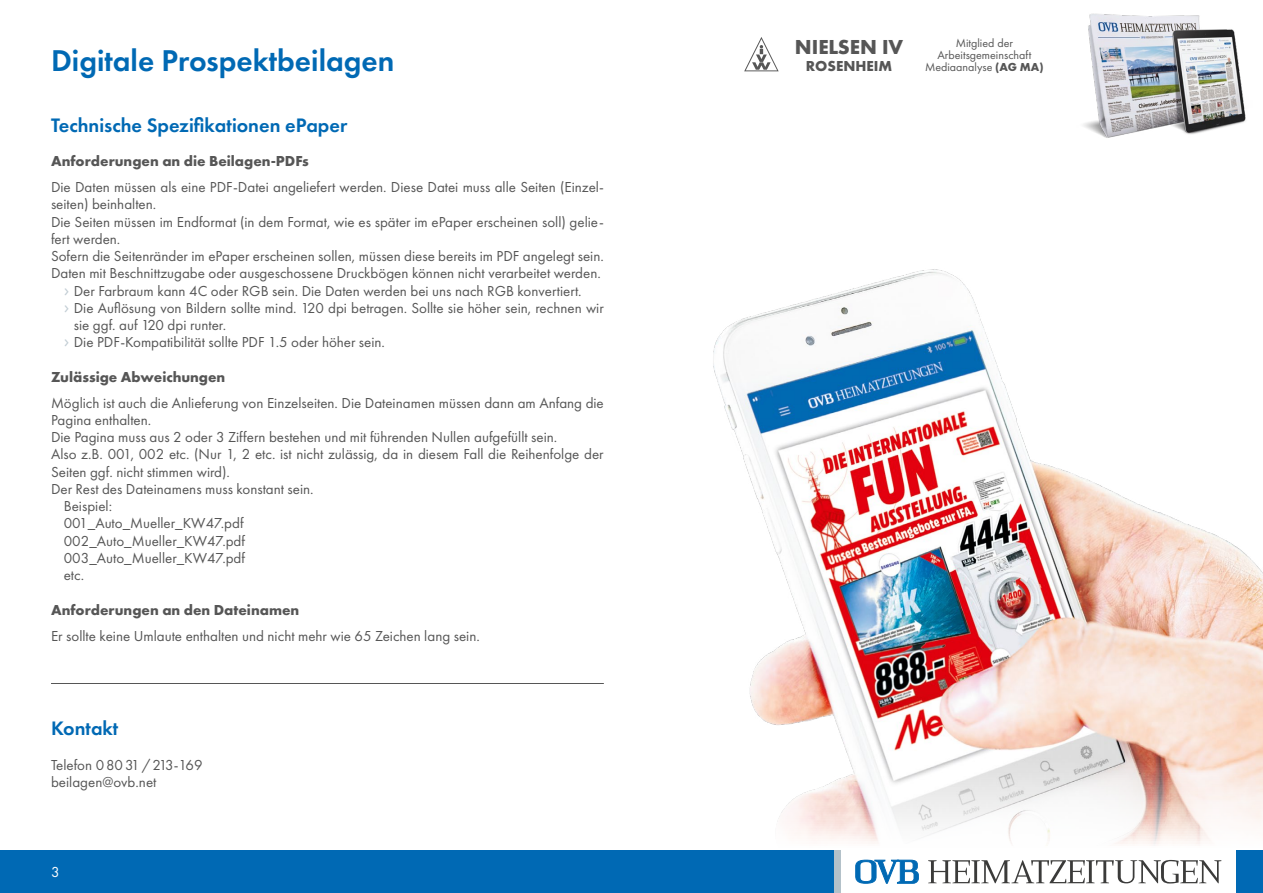
<style>
.page{position:relative;width:1263px;height:893px;background:#fff}
.page>*{position:absolute;margin:0;border:0;box-sizing:border-box;transform-origin:0 0}
.t1{font:600 31.2px "Futura PT";color:#0069b4}
.t2{font:700 21px "Futura PT";color:#565656}
.t3{font:600 20.25px "Futura PT";color:#0069b4}
.t4{font:15px/17.2px "Futura PT";color:#565656}
.t5{font:700 15px "Futura PT";color:#565656}
.t6{font:15px "Futura PT";color:#fff}
.t7{font:12px/12px "Futura PT";color:#565656;text-align:center}
.s1{font-weight:700}
.s2{font-size:19.5px;color:#c2cdd4}
</style>
<div class="page">
<hr style="left:51px;top:683px;width:553px;height:1px;background:#565656">
<img style="left:713px;top:269px;width:550px;height:575px">
<div style="left:0;top:850px;width:834px;height:43px;background:#0069b4"></div>
<div style="left:1236px;top:850px;width:27px;height:43px;background:#0069b4"></div>
<div style="left:834px;top:850px;width:6px;height:43px;background:#b3c1c9"></div>
<svg style="left:855px;top:859px;width:64px;height:25px"></svg>
<svg style="left:928px;top:860px;width:293px;height:23px"></svg>
<svg style="left:744px;top:37px;width:35px;height:34px"></svg>
<img style="left:1083px;top:13px;width:163px;height:125px">
<h1 class="t1" style="left:51px;top:41px;width:345px">Digitale Prospektbeilagen</h1>
<p class="t7" style="left:925px;top:37px;width:120px">Mitglied der<br>Arbeitsgemeinschaft<br>Mediaanalyse <span class="s1">(AG MA)</span></p>
<h2 class="t2" style="left:795px;top:33px;width:110px">NIELSEN IV</h2>
<p class="t5" style="left:806px;top:57px;width:88px">ROSENHEIM</p>
<h3 class="t3" style="left:51px;top:112px;width:298px">Technische Spezifikationen ePaper</h3>
<p class="t5" style="left:51px;top:151px;width:259px">Anforderungen an die Beilagen-PDFs</p>
<p class="t4" style="left:51px;top:178px;width:554px">Die Daten müssen als eine PDF-Datei angeliefert werden. Diese Datei muss alle Seiten (Einzel-</p>
<p class="t4" style="left:51px;top:196px;width:107px">seiten) beinhalten.</p>
<p class="t4" style="left:51px;top:213px;width:554px">Die Seiten müssen im Endformat (in dem Format, wie es später im ePaper erscheinen soll) gelie-</p>
<p class="t4" style="left:51px;top:230px;width:71px">fert werden.</p>
<p class="t4" style="left:51px;top:247px;width:554px">Sofern die Seitenränder im ePaper erscheinen sollen, müssen diese bereits im PDF angelegt sein.</p>
<p class="t4" style="left:51px;top:265px;width:551px">Daten mit Beschnittzugabe oder ausgeschossene Druckbögen können nicht verarbeitet werden.</p>
<p class="t4" style="left:64px;top:282px;width:519px"><span class="s2">›</span> Der Farbraum kann 4C oder RGB sein. Die Daten werden bei uns nach RGB konvertiert.</p>
<p class="t4" style="left:64px;top:299px;width:541px"><span class="s2">›</span> Die Auflösung von Bildern sollte mind. 120 dpi betragen. Sollte sie höher sein, rechnen wir</p>
<p class="t4" style="left:74px;top:316px;width:154px">sie ggf. auf 120 dpi runter.</p>
<p class="t4" style="left:64px;top:334px;width:323px"><span class="s2">›</span> Die PDF-Kompatibilität sollte PDF 1.5 oder höher sein.</p>
<p class="t5" style="left:51px;top:367px;width:176px">Zulässige Abweichungen</p>
<p class="t4" style="left:51px;top:394px;width:554px">Möglich ist auch die Anlieferung von Einzelseiten. Die Dateinamen müssen dann am Anfang die</p>
<p class="t4" style="left:51px;top:411px;width:102px">Pagina enthalten.</p>
<p class="t4" style="left:51px;top:428px;width:508px">Die Pagina muss aus 2 oder 3 Ziffern bestehen und mit führenden Nullen aufgefüllt sein.</p>
<p class="t4" style="left:51px;top:446px;width:554px">Also z.B. 001, 002 etc. (Nur 1, 2 etc. ist nicht zulässig, da in diesem Fall die Reihenfolge der</p>
<p class="t4" style="left:51px;top:463px;width:180px">Seiten ggf. nicht stimmen wird).</p>
<p class="t4" style="left:51px;top:480px;width:264px">Der Rest des Dateinamens muss konstant sein.</p>
<p class="t4" style="left:64px;top:497px;width:50px">Beispiel:</p>
<p class="t4" style="left:64px;top:515px;width:181px">001_Auto_Mueller_KW47.pdf</p>
<p class="t4" style="left:64px;top:532px;width:183px">002_Auto_Mueller_KW47.pdf</p>
<p class="t4" style="left:64px;top:549px;width:183px">003_Auto_Mueller_KW47.pdf</p>
<p class="t4" style="left:64px;top:566px;width:22px">etc.</p>
<p class="t5" style="left:51px;top:600px;width:250px">Anforderungen an den Dateinamen</p>
<p class="t4" style="left:51px;top:627px;width:430px">Er sollte keine Umlaute enthalten und nicht mehr wie 65 Zeichen lang sein.</p>
<h3 class="t3" style="left:51px;top:716px;width:69px">Kontakt</h3>
<p class="t4" style="left:51px;top:756px;width:153px">Telefon 08031/213-169 beilagen@ovb.net</p>
<p class="t6" style="left:51px;top:863px;width:10px">3</p>
</div>
